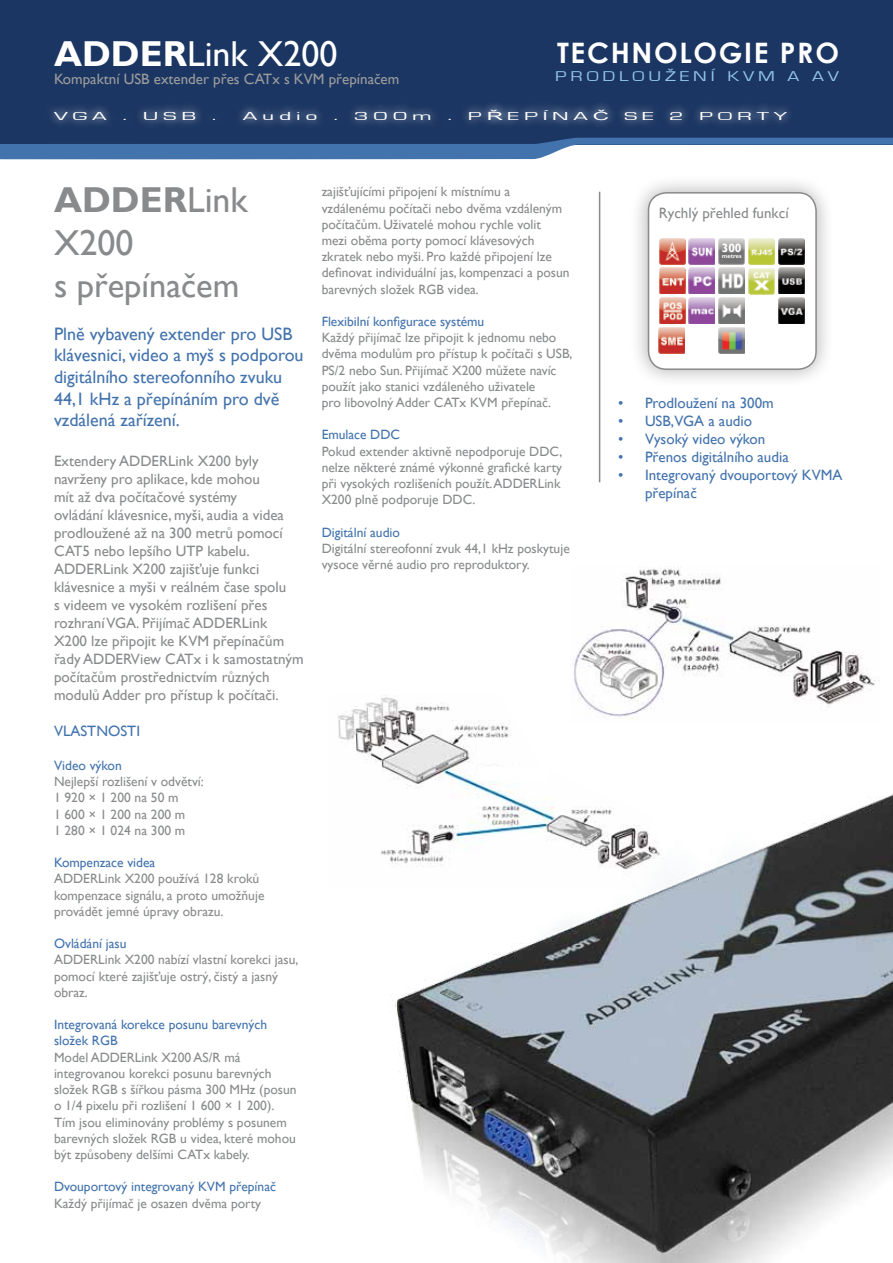
<style>
.page{position:relative;width:893px;height:1263px;background:#fff}
.page>*{position:absolute;margin:0;border:0;box-sizing:border-box;transform-origin:0 0}
.t1{font:36px/43.2px "Gill Sans";color:#888a8b}
.t2{font:36px "Gill Sans";color:#fff}
.t3{font:34.5px "Gill Sans";color:#888a8b}
.t4{font:700 28.2px "Century Gothic";letter-spacing:.06em;color:#fff}
.t5{font:18px/21.6px "Gill Sans";color:#4373ad}
.t6{font:15px/18px "Gill Sans";color:#888a8b}
.t7{font:15px/18px "Gill Sans";color:#4373ad}
.t8{font:15px "Gill Sans";color:#9c9c9d}
.t9{font:14.7px "Eurostile";letter-spacing:.2em;color:#92c5eb;scale:1.33 1}
.t10{font:13.5px/16.2px "Gill Sans";color:#888a8b}
.t11{font:13.5px/16.2px "Gill Sans";color:#4373ad}
.t12{font:12px "Eurostile";letter-spacing:.2em;color:#fff;scale:2 1}
.t13{font:700 12px "Gill Sans";color:#fff}
.t14{font:11.85px "Eurostile";letter-spacing:.2em;color:#fff;scale:2 1}
.t15{font:700 6px "Gill Sans";color:#fff}
.s1{font-weight:700}
.s2{font-family:"Arial";font-size:13.5px}
.s3{font-family:"Arial";font-size:11.25px}
</style>
<div class="page">
<div style="left:0;top:0;width:893px;height:144px;background:#1b3662"></div>
<svg style="left:0;top:138px;width:893px;height:22px"></svg>
<img style="left:574px;top:567px;width:306px;height:140px">
<img style="left:337px;top:694px;width:336px;height:77px">
<div style="left:480px;top:767px;width:68px;height:13px;background:#fff"></div>
<img style="left:381px;top:771px;width:512px;height:492px">
<hr style="left:599px;top:192px;width:1px;height:290px;background:#888a8b">
<svg style="left:52px;top:104px;width:737px;height:21px"></svg>
<div style="left:629px;top:173px;width:206px;height:215px;background:#000;opacity:.33"></div>
<div style="left:648px;top:193px;width:168px;height:176px;background:#fff;border-radius:18px"></div>
<div style="left:648px;top:192px;width:169px;height:178px;border:2px solid #888a8b;border-radius:18px"></div>
<img style="left:719px;top:327px;width:26px;height:26px">
<img style="left:659px;top:238px;width:26px;height:26px">
<img style="left:689px;top:238px;width:26px;height:26px">
<img style="left:748px;top:238px;width:26px;height:26px">
<img style="left:778px;top:238px;width:26px;height:26px">
<img style="left:659px;top:268px;width:26px;height:26px">
<img style="left:689px;top:268px;width:26px;height:26px">
<img style="left:719px;top:268px;width:26px;height:26px">
<img style="left:778px;top:268px;width:26px;height:26px">
<img style="left:659px;top:298px;width:26px;height:26px">
<img style="left:689px;top:298px;width:26px;height:26px">
<img style="left:719px;top:298px;width:26px;height:26px">
<img style="left:778px;top:298px;width:26px;height:26px">
<img style="left:749px;top:268px;width:26px;height:26px">
<img style="left:719px;top:238px;width:26px;height:26px">
<img style="left:659px;top:327px;width:26px;height:26px">
<h1 class="t2" style="left:54px;top:33px;width:285px"><span class="s1">ADDER</span>Link X200</h1>
<p class="t8" style="left:54px;top:71px;width:347px">Kompaktní USB extender přes CATx s KVM přepínačem</p>
<h3 class="t4" style="left:557px;top:31px;width:283px">TECHNOLOGIE PRO</h3>
<p class="t9" style="left:555px;top:68px;width:215px">PRODLOU<span class="s2">Ž</span>ENÍ KVM A AV</p>
<p class="t12" style="left:54px;top:109px;width:28px">VGA</p>
<p class="t12" style="left:122px;top:109px;width:4px">.</p>
<p class="t12" style="left:143px;top:109px;width:28px">USB</p>
<p class="t12" style="left:212px;top:109px;width:4px">.</p>
<p class="t12" style="left:243px;top:109px;width:39px">Audio</p>
<p class="t12" style="left:333px;top:109px;width:4px">.</p>
<p class="t12" style="left:354px;top:109px;width:41px">300m</p>
<p class="t12" style="left:448px;top:109px;width:4px">.</p>
<p class="t14" style="left:468px;top:109px;width:72px">P<span class="s3">Ř</span>EPÍNA<span class="s3">Č</span></p>
<p class="t14" style="left:624px;top:109px;width:16px">SE</p>
<p class="t14" style="left:669px;top:109px;width:9px">2</p>
<p class="t14" style="left:699px;top:109px;width:45px">PORTY</p>
<h1 class="t1" style="left:54px;top:179px;width:195px"><span class="s1">ADDER</span>Link<br>X200</h1>
<h2 class="t3" style="left:54px;top:265px;width:187px">s přepínačem</h2>
<h3 class="t5" style="left:54px;top:323px;width:251px">Plně vybavený extender pro USB klávesnici, video a myš s podporou digitálního stereofonního zvuku<br>44,1 kHz a přepínáním pro dvě vzdálená zařízení.</h3>
<p class="t6" style="left:54px;top:452px;width:251px">Extendery ADDERLink X200 byly navrženy pro aplikace, kde mohou<br>mít až dva počítačové systémy<br>ovládání klávesnice, myši, audia a videa prodloužené až na 300 metrů pomocí CAT5 nebo lepšího UTP kabelu.<br>ADDERLink X200 zajišťuje funkci klávesnice a myši v reálném čase spolu<br>s videem ve vysokém rozlišení přes rozhraní VGA. Přijímač ADDERLink X200 lze připojit ke KVM přepínačům řady ADDERView CATx i k samostatným počítačům prostřednictvím různých modulů Adder pro přístup k počítači.</p>
<p class="t7" style="left:54px;top:722px;width:88px">VLASTNOSTI</p>
<p class="t11" style="left:54px;top:758px;width:69px">Video výkon</p>
<p class="t10" style="left:54px;top:774px;width:151px">Nejlepší rozlišení v odvětví:<br>1 920 × 1 200 na 50 m<br>1 600 × 1 200 na 200 m<br>1 280 × 1 024 na 300 m</p>
<p class="t11" style="left:54px;top:855px;width:103px">Kompenzace videa</p>
<p class="t10" style="left:54px;top:871px;width:212px">ADDERLink X200 používá 128 kroků kompenzace signálu, a proto umožňuje provádět jemné úpravy obrazu.</p>
<p class="t11" style="left:54px;top:936px;width:74px">Ovládání jasu</p>
<p class="t10" style="left:54px;top:952px;width:246px">ADDERLink X200 nabízí vlastní korekci jasu, pomocí které zajišťuje ostrý, čistý a jasný obraz.</p>
<p class="t11" style="left:54px;top:1017px;width:215px">Integrovaná korekce posunu barevných složek RGB</p>
<p class="t10" style="left:54px;top:1049px;width:244px">Model ADDERLink X200 AS/R má integrovanou korekci posunu barevných složek RGB s šířkou pásma 300 MHz (posun o 1/4 pixelu při rozlišení 1 600 × 1 200).<br>Tím jsou eliminovány problémy s posunem barevných složek RGB u videa, které mohou být způsobeny delšími CATx kabely.</p>
<p class="t11" style="left:54px;top:1179px;width:224px">Dvouportový integrovaný KVM přepínač</p>
<p class="t10" style="left:54px;top:1195px;width:209px">Každý přijímač je osazen dvěma porty</p>
<p class="t10" style="left:322px;top:184px;width:249px">zajišťujícími připojení k místnímu a vzdálenému počítači nebo dvěma vzdáleným počítačům. Uživatelé mohou rychle volit mezi oběma porty pomocí klávesových zkratek nebo myši. Pro každé připojení lze definovat individuální jas, kompenzaci a posun barevných složek RGB videa.</p>
<p class="t11" style="left:322px;top:314px;width:164px">Flexibilní konfigurace systému</p>
<p class="t10" style="left:322px;top:330px;width:252px">Každý přijímač lze připojit k jednomu nebo dvěma modulům pro přístup k počítači s USB, PS/2 nebo Sun. Přijímač X200 můžete navíc použít jako stanici vzdáleného uživatele<br>pro libovolný Adder CATx KVM přepínač.</p>
<p class="t11" style="left:322px;top:427px;width:80px">Emulace DDC</p>
<p class="t10" style="left:322px;top:443px;width:242px">Pokud extender aktivně nepodporuje DDC, nelze některé známé výkonné grafické karty při vysokých rozlišeních použít. ADDERLink X200 plně podporuje DDC.</p>
<p class="t11" style="left:322px;top:524px;width:80px">Digitální audio</p>
<p class="t10" style="left:322px;top:540px;width:250px">Digitální stereofonní zvuk 44,1 kHz poskytuje vysoce věrné audio pro reproduktory.</p>
<p class="t6" style="left:659px;top:204px;width:131px">Rychlý přehled funkcí</p>
<p class="t13" style="left:722px;top:240px;width:21px">300</p>
<p class="t15" style="left:722px;top:252px;width:21px">metres</p>
<p class="t7" style="left:618px;top:395px;width:157px">• Prodloužení na 300m</p>
<p class="t7" style="left:618px;top:413px;width:136px">• USB,VGA a audio</p>
<p class="t7" style="left:618px;top:431px;width:149px">• Vysoký video výkon</p>
<p class="t7" style="left:618px;top:449px;width:172px">• Přenos digitálního audia</p>
<p class="t7" style="left:645px;top:467px;width:199px;text-indent:-27px">• Integrovaný dvouportový KVMA přepínač</p>
</div>
